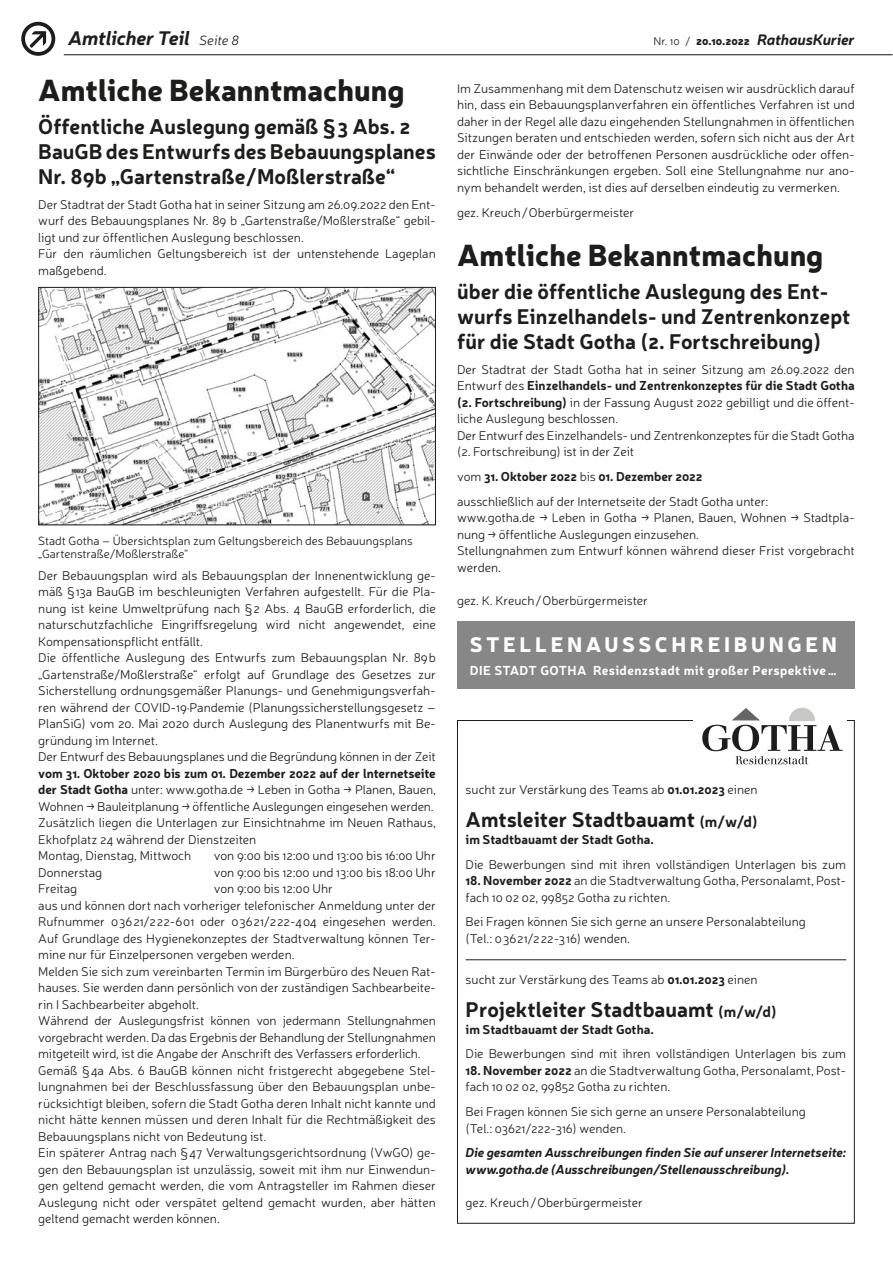
<style>
.page{position:relative;width:893px;height:1263px;background:#fff}
.page>*{position:absolute;margin:0;border:0;box-sizing:border-box;transform-origin:0 0}
.t1{font:900 30px "Neris";color:#1d1d1b}
.t2{font:700 21px/24.8px "Neris";color:#1d1d1b}
.t3{font:900 20.7px "Neris";letter-spacing:.175em;color:#fff}
.t4{font:italic 700 19.5px "Neris";letter-spacing:-.01em;color:#1d1d1b}
.t5{font:italic 700 15px "Neris";letter-spacing:-.01em;color:#1d1d1b}
.t6{font:700 12.9px "Neris";letter-spacing:.03em;color:#fff}
.t7{font:300 12.75px/16.5px "Neris";color:#1d1d1b}
.t8{font:italic 700 12.75px/16.5px "Neris";letter-spacing:-.01em;color:#1d1d1b}
.t9{font:700 12.75px "Neris";color:#1d1d1b}
.t10{font:300 12px/13.5px "Neris";color:#1d1d1b}
.s1{font-weight:300;font-size:13.5px}
.s2{font-weight:300;font-style:normal;font-size:11.25px}
.s3{font-weight:900;font-style:normal;font-size:11.25px}
.s4{font-weight:700}
.s5{font-size:15px}
</style>
<div class="page">
<img style="left:40px;top:289px;width:394px;height:234px">
<div style="left:38px;top:287px;width:398px;height:238px;border:1px solid #1d1d1b"></div>
<div style="left:457px;top:621px;width:398px;height:67px;background:#878787"></div>
<hr style="left:466px;top:959px;width:380px;height:1px;background:#1d1d1b">
<svg style="left:702px;top:708px;width:141px;height:56px"></svg>
<svg style="left:21px;top:22px;width:34px;height:34px"></svg>
<hr style="left:64px;top:54px;width:828px;height:1px;background:#1d1d1b">
<h3 class="t4" style="left:68px;top:24px;width:173px">Amtlicher Teil <span class="s1">Seite 8</span></h3>
<p class="t5" style="left:654px;top:29px;width:203px"><span class="s2">Nr. 10 /</span> <span class="s3">20.10.2022</span> RathausKurier</p>
<h1 class="t1" style="left:38px;top:68px;width:368px">Amtliche Bekanntmachung</h1>
<h2 class="t2" style="left:38px;top:113px;width:399px">Öffentliche Auslegung gemäß § 3 Abs. 2<br>BauGB des Entwurfs des Bebauungsplanes<br>Nr. 89b „Gartenstraße/Moßlerstraße“</h2>
<p class="t7" style="left:38px;top:195px;width:399px">Der Stadtrat der Stadt Gotha hat in seiner Sitzung am 26.09.2022 den Ent&shy;wurf des Bebauungsplanes Nr. 89 b „Gartenstraße/Moßlerstraße“ gebil&shy;ligt und zur öffentlichen Auslegung beschlossen.<br>Für den räumlichen Geltungsbereich ist der untenstehende Lageplan maßgebend.</p>
<p class="t10" style="left:38px;top:533px;width:376px">Stadt Gotha – Übersichtsplan zum Geltungsbereich des Bebauungsplans „Gartenstraße/Moßlerstraße“</p>
<p class="t7" style="left:38px;top:567px;width:399px">Der Bebauungsplan wird als Bebauungsplan der Innenentwicklung ge&shy;mäß § 13a BauGB im beschleunigten Verfahren aufgestellt. Für die Pla&shy;nung ist keine Umweltprüfung nach § 2 Abs. 4 BauGB erforderlich, die naturschutzfachliche Eingriffsregelung wird nicht angewendet, eine Kompensationspflicht entfällt.<br>Die öffentliche Auslegung des Entwurfs zum Bebauungsplan Nr. 89 b „Gartenstraße/Moßlerstraße“ erfolgt auf Grundlage des Gesetzes zur Sicherstellung ordnungsgemäßer Planungs- und Genehmigungsverfah&shy;ren während der COVID-19·Pandemie (Planungssicherstellungsgesetz – PlanSiG) vom 20. Mai 2020 durch Auslegung des Planentwurfs mit Be&shy;gründung im Internet.<br>Der Entwurf des Bebauungsplanes und die Begründung können in der Zeit</p>
<p class="t7" style="left:38px;top:765px;width:399px"><span class="s4">vom 31. Oktober 2020 bis zum 01. Dezember 2022 auf der lnternetseite der Stadt Gotha</span> unter: www.gotha.de → Leben in Gotha → Planen, Bauen, Wohnen → Bauleitplanung → öffentliche Auslegungen eingesehen werden.<br>Zusätzlich liegen die Unterlagen zur Einsichtnahme im Neuen Rathaus, Ekhofplatz 24 während der Dienstzeiten<br>Montag, Dienstag, Mittwoch</p>
<p class="t7" style="left:214px;top:847px;width:224px">von 9:00 bis 12:00 und 13:00 bis 16:00 Uhr</p>
<p class="t7" style="left:38px;top:864px;width:65px">Donnerstag</p>
<p class="t7" style="left:214px;top:864px;width:224px">von 9:00 bis 12:00 und 13:00 bis 18:00 Uhr</p>
<p class="t7" style="left:38px;top:880px;width:40px">Freitag</p>
<p class="t7" style="left:38px;top:880px;width:399px;text-indent:176px">von 9:00 bis 12:00 Uhr<br>aus und können dort nach vorheriger telefonischer Anmeldung unter der Rufnummer 0 36 21/2 22-6 01 oder 0 36 21/2 22-4 04 eingesehen werden.<br>Auf Grundlage des Hygienekonzeptes der Stadtverwaltung können Ter&shy;mine nur für Einzelpersonen vergeben werden.<br>Melden Sie sich zum vereinbarten Termin im Bürgerbüro des Neuen Rat&shy;hauses. Sie werden dann persönlich von der zuständigen Sachbearbeite&shy;rin I Sachbearbeiter abgeholt.<br>Während der Auslegungsfrist können von jedermann Stellungnahmen vorgebracht werden. Da das Ergebnis der Behandlung der Stellungnahmen mitgeteilt wird, ist die Angabe der Anschrift des Verfassers erforderlich.<br>Gemäß § 4a Abs. 6 BauGB können nicht fristgerecht abgegebene Stel&shy;lungnahmen bei der Beschlussfassung über den Bebauungsplan unbe&shy;rücksichtigt bleiben, sofern die Stadt Gotha deren Inhalt nicht kannte und nicht hätte kennen müssen und deren Inhalt für die Rechtmäßigkeit des Bebauungsplans nicht von Bedeutung ist.<br>Ein späterer Antrag nach § 47 Verwaltungsgerichtsordnung (VwGO) ge&shy;gen den Bebauungsplan ist unzulässig, soweit mit ihm nur Einwendun&shy;gen geltend gemacht werden, die vom Antragsteller im Rahmen dieser Auslegung nicht oder verspätet geltend gemacht wurden, aber hätten geltend gemacht werden können.</p>
<p class="t7" style="left:457px;top:80px;width:399px;text-align:justify">Im Zusammenhang mit dem Datenschutz weisen wir ausdrücklich darauf hin, dass ein Bebauungsplanverfahren ein öffentliches Verfahren ist und daher in der Regel alle dazu eingehenden Stellungnahmen in öffentlichen Sitzungen beraten und entschieden werden, sofern sich nicht aus der Art der Einwände oder der betroffenen Personen ausdrückliche oder offen&shy;sichtliche Einschränkungen ergeben. Soll eine Stellungnahme nur ano&shy;nym behandelt werden, ist dies auf derselben eindeutig zu vermerken.</p>
<p class="t7" style="left:457px;top:204px;width:179px">gez. Kreuch / Oberbürgermeister</p>
<h1 class="t1" style="left:457px;top:233px;width:368px">Amtliche Bekanntmachung</h1>
<h2 class="t2" style="left:457px;top:278px;width:395px">über die öffentliche Auslegung des Ent&shy;wurfs Einzelhandels- und Zentrenkonzept für die Stadt Gotha (2. Fortschreibung)</h2>
<p class="t7" style="left:457px;top:360px;width:399px">Der Stadtrat der Stadt Gotha hat in seiner Sitzung am 26.09.2022 den Entwurf des <span class="s4">Einzelhandels- und Zentrenkonzeptes für die Stadt Gotha (2. Fortschreibung)</span> in der Fassung August 2022 gebilligt und die öffent&shy;liche Auslegung beschlossen.<br>Der Entwurf des Einzelhandels- und Zentrenkonzeptes für die Stadt Gotha (2. Fortschreibung) ist in der Zeit</p>
<p class="t7" style="left:457px;top:464px;width:312px;line-height:24.8px">vom <span class="s4">31. Oktober 2022</span> bis <span class="s4">01. Dezember 2022 </span>ausschließlich auf der Internetseite der Stadt Gotha unter:</p>
<p class="t7" style="left:457px;top:509px;width:399px">www.gotha.de → Leben in Gotha → Planen, Bauen, Wohnen → Stadtpla&shy;nung → öffentliche Auslegungen einzusehen.<br>Stellungnahmen zum Entwurf können während dieser Frist vorgebracht werden.</p>
<p class="t7" style="left:457px;top:591px;width:192px">gez. K. Kreuch / Oberbürgermeister</p>
<h3 class="t3" style="left:470px;top:629px;width:368px">STELLENAUSSCHREIBUNGEN</h3>
<p class="t6" style="left:470px;top:661px;width:368px">DIE STADT GOTHA Residenzstadt mit großer Perspektive …</p>
<p class="t7" style="left:466px;top:781px;width:294px">sucht zur Verstärkung des Teams ab <span class="s4">01.01.2023</span> einen</p>
<h2 class="t2" style="left:466px;top:806px;width:294px">Amtsleiter Stadtbauamt <span class="s5">(m/w/d)</span></h2>
<p class="t9" style="left:466px;top:830px;width:190px">im Stadtbauamt der Stadt Gotha.</p>
<p class="t7" style="left:466px;top:855px;width:382px">Die Bewerbungen sind mit ihren vollständigen Unterlagen bis zum</p>
<p class="t7" style="left:466px;top:872px;width:382px"><span class="s4">18. November 2022</span> an die Stadtverwaltung Gotha, Personalamt, Post&shy;fach 10 02 02, 99852 Gotha zu richten.</p>
<p class="t7" style="left:466px;top:913px;width:342px">Bei Fragen können Sie sich gerne an unsere Personalabteilung (Tel.: 0 36 21/2 22-3 16) wenden.</p>
<p class="t7" style="left:466px;top:971px;width:294px">sucht zur Verstärkung des Teams ab <span class="s4">01.01.2023</span> einen</p>
<h2 class="t2" style="left:466px;top:996px;width:312px">Projektleiter Stadtbauamt <span class="s5">(m/w/d)</span></h2>
<p class="t9" style="left:466px;top:1020px;width:190px">im Stadtbauamt der Stadt Gotha.</p>
<p class="t7" style="left:466px;top:1045px;width:382px">Die Bewerbungen sind mit ihren vollständigen Unterlagen bis zum</p>
<p class="t7" style="left:466px;top:1062px;width:382px"><span class="s4">18. November 2022</span> an die Stadtverwaltung Gotha, Personalamt, Post&shy;fach 10 02 02, 99852 Gotha zu richten.</p>
<p class="t7" style="left:466px;top:1103px;width:342px">Bei Fragen können Sie sich gerne an unsere Personalabteilung (Tel.: 03621/222-316) wenden.</p>
<p class="t8" style="left:466px;top:1144px;width:382px">Die gesamten Ausschreibungen finden Sie auf unserer Internetseite: www.gotha.de (Ausschreibungen/Stellenausschreibung).</p>
<p class="t7" style="left:466px;top:1194px;width:179px">gez. Kreuch / Oberbürgermeister</p>
</div>
